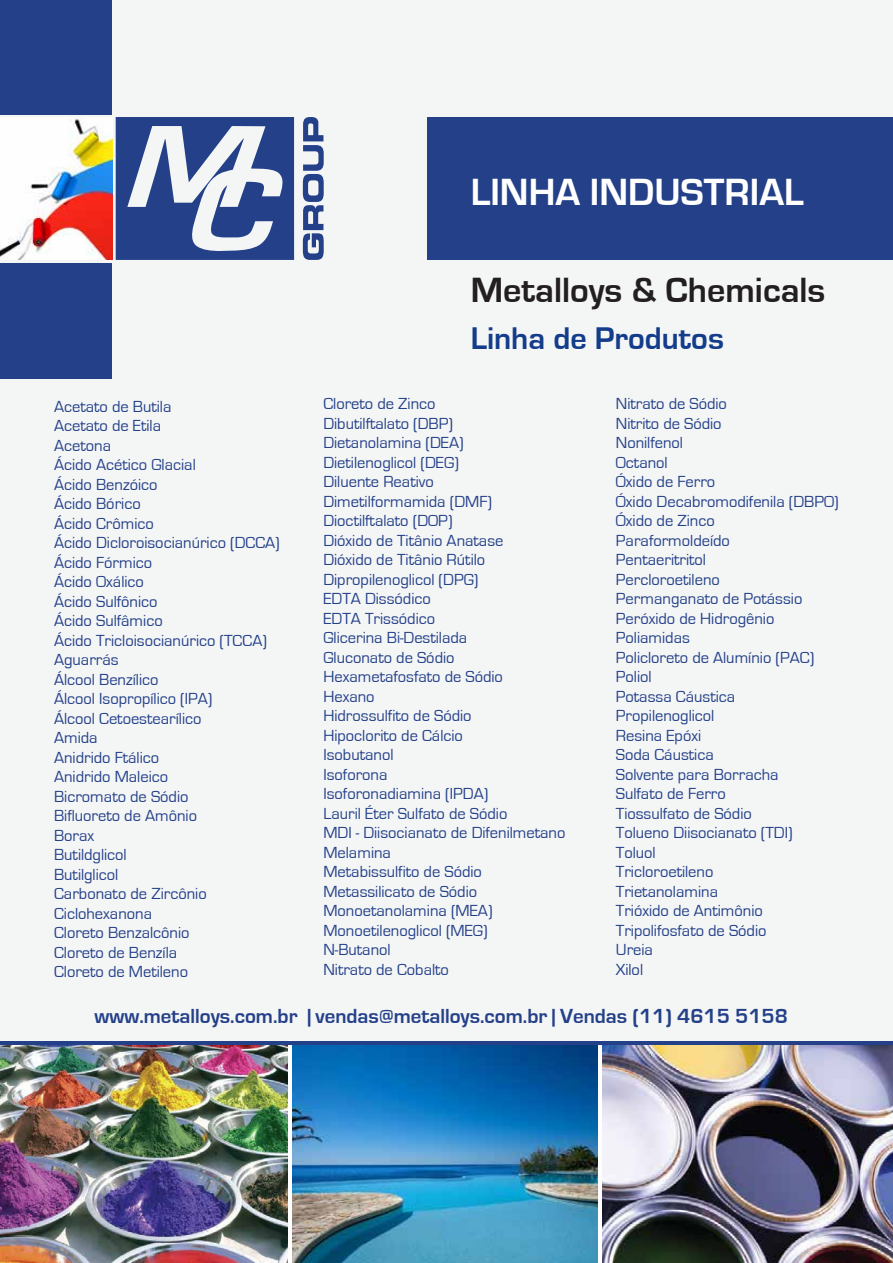
<style>
.page{position:relative;width:893px;height:1263px;background:#f4f5f5}
.page>*{position:absolute;margin:0;border:0;box-sizing:border-box;transform-origin:0 0}
.t1{font:700 39px "Eurostile";color:#fff}
.t2{font:700 36.15px "Eurostile";color:#231f20}
.t3{font:700 32.25px "Eurostile";color:#133c8b}
.t4{font:700 21px "Eurostile";color:#234089}
.t5{font:16.5px/19.5px "Eurostile";color:#234089}
</style>
<div class="page">
<img style="left:0;top:1045px;width:598px;height:218px">
<svg style="left:303px;top:117px;width:21px;height:143px"></svg>
<svg style="left:116px;top:117px;width:178px;height:143px"></svg>
<div style="left:0;top:263px;width:112px;height:115px;background:#234089"></div>
<div style="left:0;top:0;width:112px;height:114px;background:#234089"></div>
<div style="left:427px;top:117px;width:466px;height:143px;background:#234089"></div>
<img style="left:602px;top:1045px;width:291px;height:218px">
<hr style="left:598px;top:1041px;width:4px;height:222px;background:#fff">
<hr style="left:288px;top:1041px;width:4px;height:222px;background:#fff">
<img style="left:0;top:117px;width:112px;height:143px">
<hr style="left:0;top:1042px;width:893px;height:3px;background:#234089">
<h1 class="t1" style="left:471px;top:171px;width:334px">LINHA INDUSTRIAL</h1>
<h2 class="t2" style="left:471px;top:271px;width:356px">Metalloys &amp; Chemicals</h2>
<h3 class="t3" style="left:471px;top:321px;width:255px">Linha de Produtos</h3>
<p class="t5" style="left:323px;top:394px;width:244px">Cloreto de Zinco<br>Dibutilftalato (DBP)<br>Dietanolamina (DEA)<br>Dietilenoglicol (DEG)<br>Diluente Reativo<br>Dimetilformamida (DMF)<br>Dioctilftalato (DOP)<br>Dióxido de Titânio Anatase<br>Dióxido de Titânio Rútilo<br>Dipropilenoglicol (DPG)<br>EDTA Dissódico<br>EDTA Trissódico<br>Glicerina Bi-Destilada<br>Gluconato de Sódio<br>Hexametafosfato de Sódio<br>Hexano<br>Hidrossulfito de Sódio<br>Hipoclorito de Cálcio<br>Isobutanol<br>Isoforona<br>Isoforonadiamina (IPDA)<br>Lauril Éter Sulfato de Sódio<br>MDI - Diisocianato de Difenilmetano<br>Melamina<br>Metabissulfito de Sódio<br>Metassilicato de Sódio<br>Monoetanolamina (MEA)<br>Monoetilenoglicol (MEG)<br>N-Butanol<br>Nitrato de Cobalto</p>
<p class="t5" style="left:616px;top:394px;width:224px">Nitrato de Sódio<br>Nitrito de Sódio<br>Nonilfenol<br>Octanol<br>Óxido de Ferro<br>Óxido Decabromodifenila (DBPO)<br>Óxido de Zinco<br>Paraformoldeído<br>Pentaeritritol<br>Percloroetileno<br>Permanganato de Potássio<br>Peróxido de Hidrogênio<br>Poliamidas<br>Policloreto de Alumínio (PAC)<br>Poliol<br>Potassa Cáustica<br>Propilenoglicol<br>Resina Epóxi<br>Soda Cáustica<br>Solvente para Borracha<br>Sulfato de Ferro<br>Tiossulfato de Sódio<br>Tolueno Diisocianato (TDI)<br>Toluol<br>Tricloroetileno<br>Trietanolamina<br>Trióxido de Antimônio<br>Tripolifosfato de Sódio<br>Ureia<br>Xilol</p>
<p class="t5" style="left:54px;top:397px;width:227px">Acetato de Butila<br>Acetato de Etila<br>Acetona<br>Ácido Acético Glacial<br>Ácido Benzóico<br>Ácido Bórico<br>Ácido Crômico<br>Ácido Dicloroisocianúrico (DCCA)<br>Ácido Fórmico<br>Ácido Oxálico<br>Ácido Sulfônico<br>Ácido Sulfâmico<br>Ácido Tricloisocianúrico (TCCA)<br>Aguarrás<br>Álcool Benzílico<br>Álcool Isopropílico (IPA)<br>Álcool Cetoestearílico<br>Amida<br>Anidrido Ftálico<br>Anidrido Maleico<br>Bicromato de Sódio<br>Bifluoreto de Amônio<br>Borax<br>Butildglicol<br>Butilglicol<br>Carbonato de Zircônio<br>Ciclohexanona<br>Cloreto Benzalcônio<br>Cloreto de Benzíla<br>Cloreto de Metileno</p>
<p class="t4" style="left:95px;top:1004px;width:695px">www.metalloys.com.br | vendas@metalloys.com.br | Vendas (11) 4615 5158</p>
</div>
